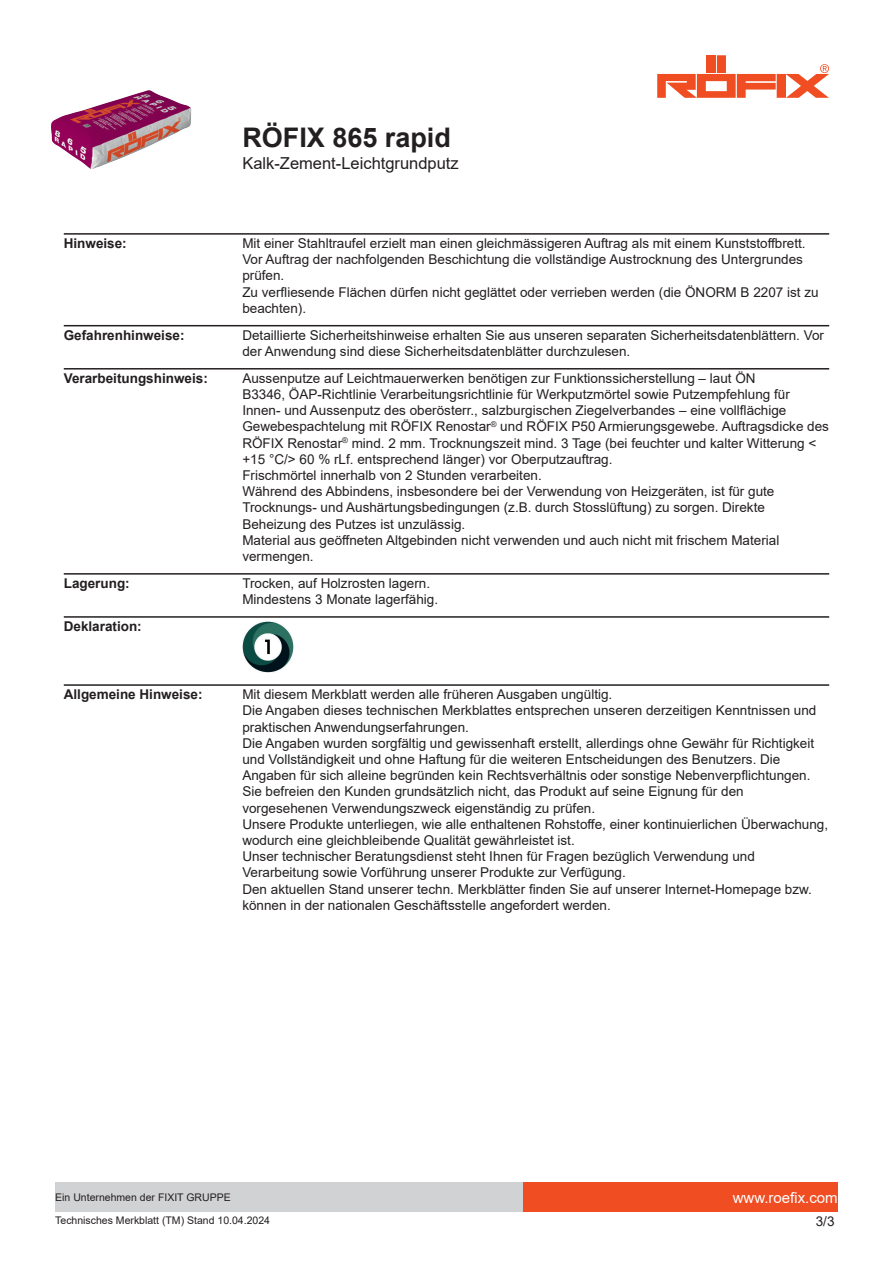
<style>
.page{position:relative;width:893px;height:1263px;background:#fff}
.page>*{position:absolute;margin:0;border:0;box-sizing:border-box;transform-origin:0 0}
.t1{font:700 27px "Arial";color:#231f20}
.t2{font:16.5px "Arial";color:#231f20}
.t3{font:15px "Arial";color:#fff}
.t4{font:13.5px/16.2px "Arial";color:#231f20}
.t5{font:700 13.5px "Arial";color:#231f20}
.t6{font:10.5px "Arial";color:#231f20}
</style>
<div class="page">
<img style="left:51px;top:90px;width:140px;height:79px">
<div style="left:717px;top:55px;width:9px;height:18px;background:#f04d22"></div>
<div style="left:707px;top:55px;width:9px;height:18px;background:#f04d22"></div>
<svg style="left:657px;top:64px;width:172px;height:34px"></svg>
<div style="left:523px;top:1182px;width:315px;height:30px;background:#f04d22"></div>
<div style="left:55px;top:1182px;width:468px;height:30px;background:#d1d2d4"></div>
<hr style="left:64px;top:233px;width:765px;height:2px;background:#231f20">
<hr style="left:64px;top:325px;width:765px;height:1px;background:#231f20">
<hr style="left:64px;top:368px;width:765px;height:1px;background:#231f20">
<hr style="left:64px;top:573px;width:765px;height:2px;background:#231f20">
<hr style="left:64px;top:616px;width:765px;height:2px;background:#231f20">
<img style="left:242px;top:621px;width:51px;height:51px">
<hr style="left:64px;top:684px;width:765px;height:2px;background:#231f20">
<h1 class="t1" style="left:242px;top:119px;width:210px">RÖFIX 865 rapid</h1>
<p class="t2" style="left:242px;top:152px;width:218px">Kalk-Zement-Leichtgrundputz</p>
<p class="t5" style="left:64px;top:234px;width:65px">Hinweise:</p>
<p class="t4" style="left:242px;top:235px;width:578px">Mit einer Stahltraufel erzielt man einen gleichmässigeren Auftrag als mit einem Kunststoffbrett.<br>Vor Auftrag der nachfolgenden Beschichtung die vollständige Austrocknung des Untergrundes prüfen.<br>Zu verfliesende Flächen dürfen nicht geglättet oder verrieben werden (die ÖNORM B 2207 ist zu beachten).</p>
<p class="t5" style="left:64px;top:325px;width:122px">Gefahrenhinweise:</p>
<p class="t4" style="left:242px;top:327px;width:583px">Detaillierte Sicherheitshinweise erhalten Sie aus unseren separaten Sicherheitsdatenblättern. Vor der Anwendung sind diese Sicherheitsdatenblätter durchzulesen.</p>
<p class="t5" style="left:64px;top:369px;width:146px">Verarbeitungshinweis:</p>
<p class="t4" style="left:242px;top:370px;width:588px">Aussenputze auf Leichtmauerwerken benötigen zur Funktionssicherstellung – laut ÖN<br>B3346, ÖAP-Richtlinie Verarbeitungsrichtlinie für Werkputzmörtel sowie Putzempfehlung für Innen- und Aussenputz des oberösterr., salzburgischen Ziegelverbandes – eine vollflächige Gewebespachtelung mit RÖFIX Renostar<sup>®</sup> und RÖFIX P50 Armierungsgewebe. Auftragsdicke des RÖFIX Renostar<sup>®</sup> mind. 2 mm. Trocknungszeit mind. 3 Tage (bei feuchter und kalter Witterung &lt; +15 °C/&gt; 60 % rLf. entsprechend länger) vor Oberputzauftrag.<br>Frischmörtel innerhalb von 2 Stunden verarbeiten.<br>Während des Abbindens, insbesondere bei der Verwendung von Heizgeräten, ist für gute Trocknungs- und Aushärtungsbedingungen (z.B. durch Stosslüftung) zu sorgen. Direkte Beheizung des Putzes ist unzulässig.<br>Material aus geöffneten Altgebinden nicht verwenden und auch nicht mit frischem Material vermengen.</p>
<p class="t5" style="left:64px;top:574px;width:68px">Lagerung:</p>
<p class="t4" style="left:242px;top:575px;width:197px">Trocken, auf Holzrosten lagern.<br>Mindestens 3 Monate lagerfähig.</p>
<p class="t5" style="left:64px;top:617px;width:80px">Deklaration:</p>
<p class="t5" style="left:64px;top:685px;width:140px">Allgemeine Hinweise:</p>
<p class="t4" style="left:242px;top:686px;width:587px">Mit diesem Merkblatt werden alle früheren Ausgaben ungültig.<br>Die Angaben dieses technischen Merkblattes entsprechen unseren derzeitigen Kenntnissen und praktischen Anwendungserfahrungen.<br>Die Angaben wurden sorgfältig und gewissenhaft erstellt, allerdings ohne Gewähr für Richtigkeit und Vollständigkeit und ohne Haftung für die weiteren Entscheidungen des Benutzers. Die Angaben für sich alleine begründen kein Rechtsverhältnis oder sonstige Nebenverpflichtungen.<br>Sie befreien den Kunden grundsätzlich nicht, das Produkt auf seine Eignung für den vorgesehenen Verwendungszweck eigenständig zu prüfen.<br>Unsere Produkte unterliegen, wie alle enthaltenen Rohstoffe, einer kontinuierlichen Überwachung, wodurch eine gleichbleibende Qualität gewährleistet ist.<br>Unser technischer Beratungsdienst steht Ihnen für Fragen bezüglich Verwendung und Verarbeitung sowie Vorführung unserer Produkte zur Verfügung.<br>Den aktuellen Stand unserer techn. Merkblätter finden Sie auf unserer Internet-Homepage bzw. können in der nationalen Geschäftsstelle angefordert werden.</p>
<p class="t6" style="left:55px;top:1190px;width:177px">Ein Unternehmen der FIXIT GRUPPE</p>
<p class="t3" style="left:733px;top:1187px;width:107px">www.roefix.com</p>
<p class="t6" style="left:55px;top:1213px;width:216px">Technisches Merkblatt (TM) Stand 10.04.2024</p>
<p class="t4" style="left:816px;top:1213px;width:20px">3/3</p>
</div>
